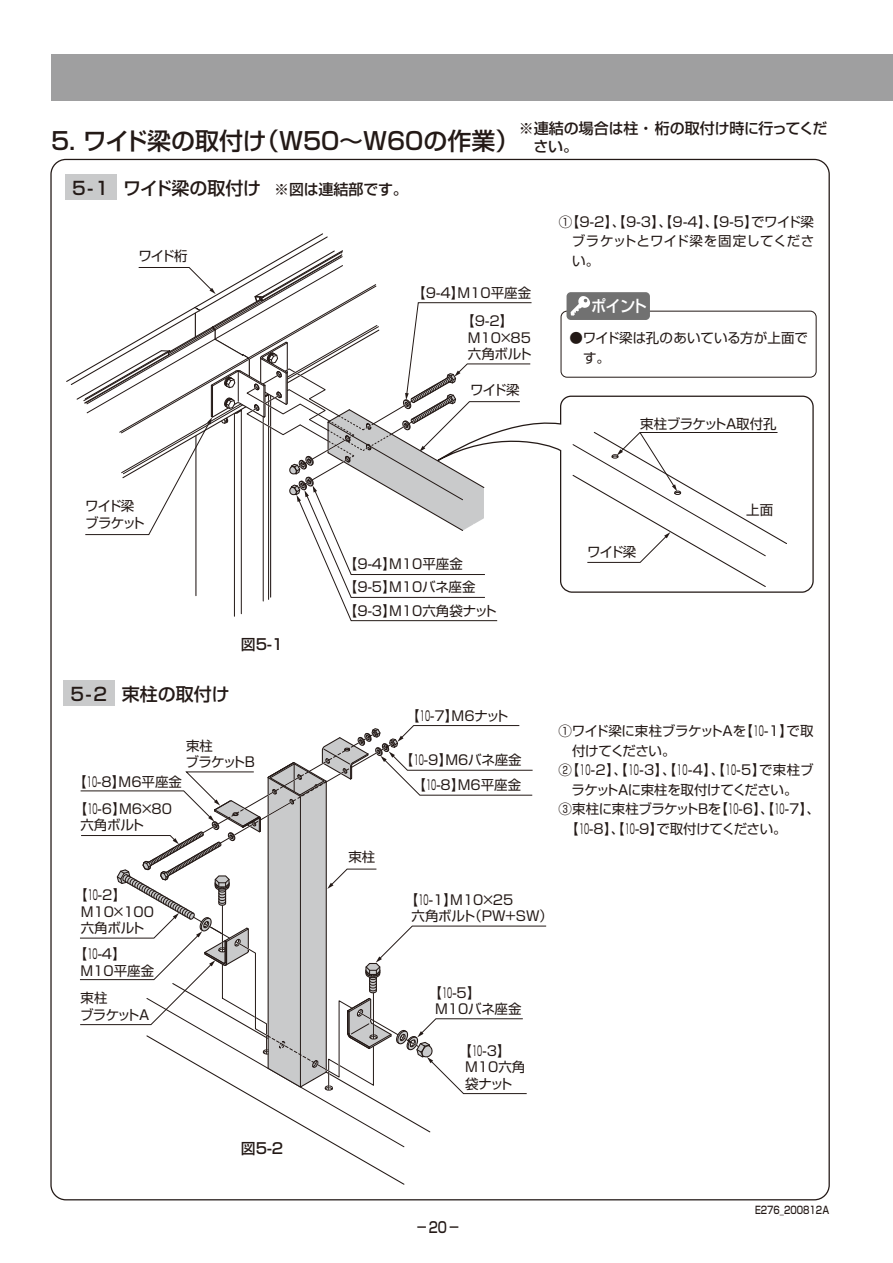
<style>
.page{position:relative;width:893px;height:1263px;background:#fff}
.page>*{position:absolute;margin:0;border:0;box-sizing:border-box;transform-origin:0 0}
.t1{font:24px "Shin Go Pro Medium 90 pv RKSJ H";color:#231916}
.t2{font:18px "Shin Go Pro Medium 90 pv RKSJ H";color:#231916}
.t3{font:16.2px "Shin Go Pro Medium 90 pv RKSJ H";color:#fff;scale:.94 1}
.t4{font:15px/18px "Shin Go Pro Medium 90 pv RKSJ H";letter-spacing:-.01em;color:#231916}
.t5{font:15px "Shin Go Pro Medium 90 pv RKSJ H";letter-spacing:-.01em;color:#231916;scale:.8 1}
.t6{font:13.5px/16.5px "Shin Go Pro Regular 90 pv RKSJ H";letter-spacing:-.01em;color:#231916}
.t7{font:13.5px "Shin Go Pro Regular 90 pv RKSJ H";letter-spacing:.06em;color:#231916}
.t8{font:13.5px "Shin Go Pro Regular 90 pv RKSJ H";letter-spacing:-.03em;color:#231916}
.t9{font:13.5px "Shin Go Pro Regular 90 pv RKSJ H";letter-spacing:-.04em;color:#231916}
.t10{font:13.5px "Shin Go Pro Regular 90 pv RKSJ H";letter-spacing:-.035em;color:#231916}
.t11{font:13.5px/16.5px "Shin Go Pro Regular 90 pv RKSJ H";letter-spacing:-.05em;color:#231916}
.t12{font:13.5px/16.5px "Shin Go Pro Regular 90 pv RKSJ H";letter-spacing:-.065em;color:#231916}
.t13{font:10.5px "Shin Go Pro Medium 90 pv RKSJ H";color:#231916;scale:.8 1}
</style>
<div class="page">
<div style="left:51px;top:54px;width:842px;height:46px;background:#9f9fa0"></div>
<svg style="left:532px;top:395px;width:282px;height:198px"></svg>
<div style="left:66px;top:174px;width:51px;height:26px;background:#c9cacb"></div>
<div style="left:64px;top:680px;width:51px;height:25px;background:#c9cacb"></div>
<svg style="left:66px;top:233px;width:466px;height:388px"></svg>
<svg style="left:572px;top:431px;width:216px;height:157px"></svg>
<svg style="left:80px;top:725px;width:467px;height:460px"></svg>
<div style="left:561px;top:311px;width:256px;height:67px;border:1px solid #231916;border-radius:6px"></div>
<div style="left:566px;top:292px;width:84px;height:28px;background:#717171;border-radius:4px"></div>
<svg style="left:571px;top:296px;width:19px;height:20px"></svg>
<h1 class="t1" style="left:51px;top:132px;width:470px">5. ワイド梁の取付け（W50～W60の作業）</h1>
<h2 class="t2" style="left:72px;top:181px;width:190px">5-1 ワイド梁の取付け</h2>
<p class="t4" style="left:274px;top:183px;width:135px">※図は連結部です。</p>
<p class="t6" style="left:138px;top:249px;width:51px">ワイド桁</p>
<p class="t4" style="left:519px;top:121px;width:310px">※連結の場合は柱・桁の取付け時に行ってくだ　さい。</p>
<p class="t6" style="left:572px;top:214px;width:244px;line-height:19.5px;text-align:justify;text-indent:-13px">①【9-2】、【9-3】、【9-4】、【9-5】でワイド梁ブラケットとワイド梁を固定してください。</p>
<p class="t12" style="left:85px;top:500px;width:61px">ワイド梁ブラケット</p>
<p class="t4" style="left:241px;top:637px;width:44px">図5-1</p>
<h2 class="t2" style="left:70px;top:687px;width:161px">5-2 束柱の取付け</h2>
<p class="t11" style="left:186px;top:739px;width:71px">束柱<br>ブラケットB</p>
<p class="t6" style="left:73px;top:775px;width:110px">【10-8】M6平座金</p>
<p class="t6" style="left:80px;top:802px;width:93px;text-indent:-7px">【10-6】M6×80六角ボルト</p>
<p class="t6" style="left:81px;top:889px;width:75px;text-indent:-7px">【10-2】<br>M10×100六角ボルト</p>
<p class="t6" style="left:80px;top:948px;width:75px;text-indent:-7px">【10-4】<br>M10平座金</p>
<p class="t11" style="left:80px;top:992px;width:71px">束柱<br>ブラケットA</p>
<p class="t4" style="left:241px;top:1141px;width:44px">図5-2</p>
<p class="t6" style="left:412px;top:287px;width:121px">【9-4】M10平座金</p>
<p class="t6" style="left:468px;top:315px;width:66px;text-indent:-7px">【9-2】<br>M10×85六角ボルト</p>
<p class="t6" style="left:470px;top:383px;width:51px">ワイド梁</p>
<p class="t6" style="left:344px;top:558px;width:121px">【9-4】M10平座金</p>
<p class="t6" style="left:344px;top:581px;width:133px">【9-5】M10バネ座金</p>
<p class="t6" style="left:344px;top:604px;width:155px">【9-3】Ｍ10六角袋ナット</p>
<p class="t3" style="left:591px;top:300px;width:61px">ポイント</p>
<p class="t6" style="left:583px;top:330px;width:227px;line-height:19.5px;text-indent:-13px">●ワイド梁は孔のあいている方が上面です。</p>
<p class="t9" style="left:640px;top:419px;width:138px">束柱ブラケットA取付孔</p>
<p class="t6" style="left:587px;top:545px;width:51px">ワイド梁</p>
<p class="t6" style="left:746px;top:503px;width:28px">上面</p>
<p class="t6" style="left:348px;top:851px;width:28px">束柱</p>
<p class="t6" style="left:406px;top:709px;width:104px">【10-7】M6ナット</p>
<p class="t6" style="left:400px;top:754px;width:123px">【10-9】M6バネ座金</p>
<p class="t6" style="left:412px;top:778px;width:110px">【10-8】M6平座金</p>
<p class="t6" style="left:558px;top:725px;width:256px">①ワイド梁に束柱ブラケットAを【10-1】で取</p>
<p class="t9" style="left:572px;top:745px;width:105px">付けてください。</p>
<p class="t7" style="left:558px;top:765px;width:257px">②【10-2】、【10-3】、【10-4】、【10-5】で束柱ブ</p>
<p class="t10" style="left:572px;top:784px;width:227px">ラケットAに束柱を取付けてください。</p>
<p class="t8" style="left:558px;top:804px;width:263px">③束柱に束柱ブラケットBを【10-6】、【10-7】、</p>
<p class="t6" style="left:565px;top:822px;width:223px">【10-8】、【10-9】で取付けてください。</p>
<p class="t6" style="left:411px;top:893px;width:143px;text-indent:-7px">【10-1】M10×25<br>六角ボルト（PW+SW）</p>
<p class="t6" style="left:435px;top:986px;width:88px;text-indent:-7px">【10-5】<br>M10バネ座金</p>
<p class="t6" style="left:465px;top:1044px;width:62px;text-indent:-7px">【10-3】<br>M10六角袋ナット</p>
<p class="t5" style="left:416px;top:1222px;width:57px">－20－</p>
<p class="t13" style="left:755px;top:1206px;width:94px">E276_200812A</p>
</div>
